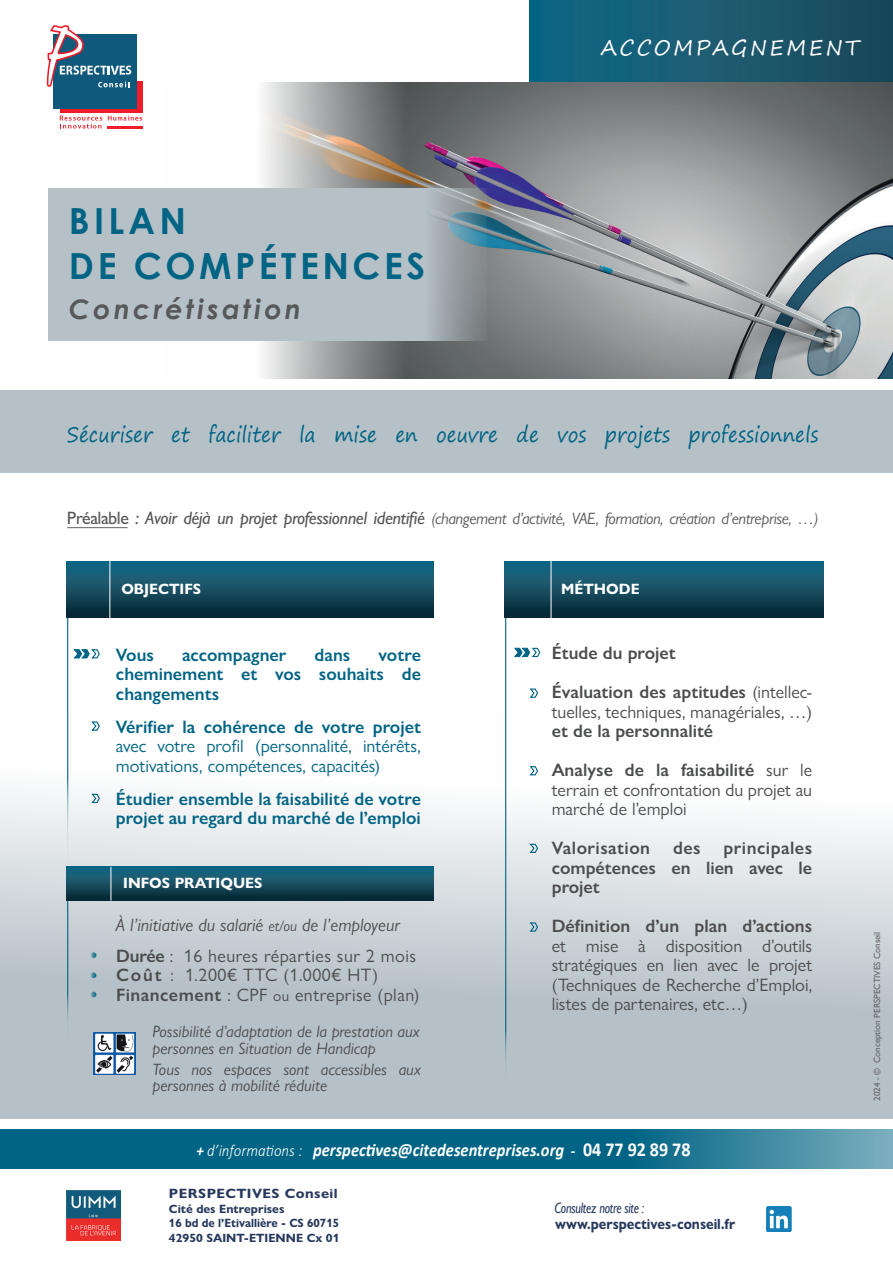
<style>
.page{position:relative;width:893px;height:1263px;background:#fff}
.page>*{position:absolute;margin:0;border:0;box-sizing:border-box;transform-origin:0 0}
.t1{font:700 36px/45px "Century Gothic";letter-spacing:.1em;color:#016484}
.t2{font:italic 700 27px "Century Gothic";letter-spacing:.12em;color:#57585a}
.t3{font:21px "Segoe Print";color:#016484;scale:.9 1}
.t4{font:21px "Segoe Print";letter-spacing:.12em;color:#fff}
.t5{font:italic 700 18.15px "Calibri";color:#fff;scale:.91 1}
.t6{font:18px/19.5px "Gill Sans Nova";color:#4b4c4d}
.t7{font:600 18px/19.5px "Gill Sans Nova";color:#016484;text-align:justify}
.t8{font:600 18px/39px "Gill Sans Nova";color:#4b4c4d}
.t9{font:18px/19.5px "Gill Sans Nova";letter-spacing:.025em;color:#4b4c4d}
.t10{font:18px/19.5px "Gill Sans Nova";color:#016484}
.t11{font:italic 18px "Gill Sans Nova";color:#4b4c4d}
.t12{font:600 18px "Gill Sans Nova";letter-spacing:.025em;color:#4b4c4d}
.t13{font:italic 16.5px/16.5px "Gill Sans Nova";color:#4b4c4d}
.t14{font:italic 16.5px "Gill Sans Nova";letter-spacing:-.025em;color:#57585a}
.t15{font:700 15px "Gill Sans Nova";color:#fff}
.t16{font:italic 15px "Gill Sans";letter-spacing:-.02em;color:#26385d;scale:.8 1}
.t17{font:700 14.85px "Gill Sans Nova";color:#26385d;scale:.91 1}
.t18{font:700 13.5px "Gill Sans Nova";letter-spacing:.03em;color:#26385d;scale:1.07 1}
.t19{font:700 12px/14.4px "Gill Sans Nova";color:#26385d}
.t20{font:9px "Gill Sans";color:#636366}
.s1{font-weight:500;font-style:normal;font-size:18px}
.s2{font-weight:500;font-size:18px}
.s3{font-size:15px}
.s4{font-weight:600}
.s5{font-weight:400}
.s6{font-size:16.5px}
.s7{font-weight:300;font-size:16.5px}
.s8{font-style:normal;font-size:16.5px}
.s9{font-style:normal;font-size:19.8px}
</style>
<div class="page">
<svg style="left:529px;top:0;width:364px;height:83px;background:#185970"></svg>
<svg style="left:0;top:793px;width:893px;height:325px;background:#c5ced3"></svg>
<div style="left:0;top:390px;width:893px;height:83px;background:#b6c1c7"></div>
<img style="left:164px;top:83px;width:729px;height:295px">
<div style="left:48px;top:188px;width:439px;height:152px;background:#b6c1c7"></div>
<div style="left:60px;top:82px;width:82px;height:31px;background:#ee1c28"></div>
<hr style="left:107px;top:126px;width:35px;height:3px;background:#ee1c28">
<div style="left:54px;top:34px;width:83px;height:75px;background:#0f5a7c"></div>
<svg style="left:108px;top:115px;width:34px;height:6px"></svg>
<svg style="left:60px;top:116px;width:42px;height:13px"></svg>
<svg style="left:47px;top:25px;width:84px;height:63px"></svg>
<svg style="left:67px;top:618px;width:355px;height:249px"></svg>
<svg style="left:67px;top:561px;width:367px;height:57px;background:#124b5f"></svg>
<hr style="left:109px;top:556px;width:1px;height:65px;background:#fff">
<svg style="left:90px;top:720px;width:11px;height:11px"></svg>
<svg style="left:90px;top:793px;width:11px;height:10px"></svg>
<svg style="left:74px;top:648px;width:27px;height:11px"></svg>
<svg style="left:67px;top:900px;width:355px;height:148px;background:#bcc6cc"></svg>
<svg style="left:67px;top:867px;width:367px;height:33px;background:#124c60"></svg>
<hr style="left:111px;top:867px;width:1px;height:33px;background:#fff">
<svg style="left:505px;top:618px;width:276px;height:475px"></svg>
<svg style="left:505px;top:561px;width:319px;height:57px;background:#124b5f"></svg>
<hr style="left:551px;top:556px;width:1px;height:67px;background:#fff">
<hr style="left:67px;top:527px;width:61px;height:1px;background:#636366">
<img style="left:94px;top:1032px;width:41px;height:42px">
<img style="left:766px;top:1206px;width:26px;height:25px">
<img style="left:67px;top:1190px;width:54px;height:50px">
<svg style="left:0;top:1129px;width:893px;height:40px;background:#136f8c"></svg>
<p class="t4" style="left:601px;top:29px;width:260px">ACCOMPAGNEMENT</p>
<h1 class="t1" style="left:69px;top:197px;width:358px">BILAN<br>DE COMPÉTENCES</h1>
<h2 class="t2" style="left:69px;top:289px;width:234px">Concrétisation</h2>
<p class="t3" style="left:67px;top:416px;width:836px">Sécuriser et faciliter la mise en oeuvre de vos projets professionnels</p>
<p class="t14" style="left:67px;top:509px;width:753px"><span class="s1">Préalable</span> <span class="s2">: Avoir déjà un projet professionnel identifié</span> (changement d’activité, VAE, formation, création d’entreprise, …)</p>
<p class="t15" style="left:121px;top:579px;width:81px">OBJECTIFS</p>
<p class="t7" style="left:116px;top:645px;width:40px">Vous</p>
<p class="t7" style="left:182px;top:645px;width:106px">accompagner</p>
<p class="t7" style="left:315px;top:645px;width:37px">dans</p>
<p class="t7" style="left:116px;top:645px;width:307px;text-indent:263px">votre cheminement et vos souhaits de changements</p>
<p class="t7" style="left:116px;top:717px;width:307px">Vérifier la cohérence de votre projet</p>
<p class="t10" style="left:116px;top:736px;width:307px">avec votre profil (personnalité, intérêts, motivations, compétences, capacités)</p>
<p class="t7" style="left:116px;top:789px;width:307px">Étudier ensemble la faisabilité de votre projet au regard du marché de l’emploi</p>
<p class="t15" style="left:123px;top:874px;width:141px">INFOS PRATIQUES</p>
<p class="t11" style="left:116px;top:914px;width:285px">À l’initiative du salarié <span class="s3">et/ou</span> de l’employeur</p>
<p class="t9" style="left:116px;top:946px;width:305px"><span class="s4">Durée</span> : 16 heures réparties sur 2 mois<br><span class="s4">Coût</span> : 1.200€ TTC (1.000€ HT)<br><span class="s4">Financement</span> : CPF <span class="s3">ou</span> entreprise (plan)</p>
<p class="t13" style="left:152px;top:1023px;width:269px">Possibilité d’adaptation de la prestation aux personnes en Situation de Handicap</p>
<p class="t13" style="left:152px;top:1061px;width:270px">Tous nos espaces sont accessibles aux personnes à mobilité réduite</p>
<p class="t15" style="left:561px;top:579px;width:80px">MÉTHODE</p>
<p class="t8" style="left:552px;top:634px;width:262px">Étude du projet<br>Évaluation des aptitudes <span class="s5">(intellec-</span></p>
<p class="t6" style="left:552px;top:702px;width:262px">tuelles, techniques, managériales, …)</p>
<p class="t8" style="left:552px;top:712px;width:262px">et de la personnalité<br>Analyse de la faisabilité <span class="s5">sur le</span></p>
<p class="t6" style="left:552px;top:780px;width:262px">terrain et confrontation du projet au marché de l’emploi</p>
<p class="t12" style="left:552px;top:837px;width:100px">Valorisation</p>
<p class="t8" style="left:673px;top:829px;width:29px">des</p>
<p class="t8" style="left:552px;top:838px;width:262px;line-height:19.5px;text-align:justify;text-indent:172px">principales compétences en lien avec le projet</p>
<p class="t8" style="left:552px;top:907px;width:262px">Définition d’un plan d’actions</p>
<p class="t6" style="left:552px;top:936px;width:262px;text-align:justify">et mise à disposition d’outils stratégiques en lien avec le projet (Techniques de Recherche d’Emploi, listes de partenaires, etc…)</p>
<p class="t5" style="left:196px;top:1137px;width:544px"><span class="s6">+</span> <span class="s7">d’informations :</span> perspectives@citedesentreprises.org <span class="s8">-</span> <span class="s9">04 77 92 89 78</span></p>
<p class="t18" style="left:169px;top:1185px;width:159px">PERSPECTIVES Conseil</p>
<p class="t19" style="left:169px;top:1201px;width:172px">Cité des Entreprises<br>16 bd de l’Etivallière - CS 60715<br>42950 SAINT-ETIENNE Cx 01</p>
<p class="t16" style="left:555px;top:1199px;width:114px">Consultez notre site :</p>
<p class="t17" style="left:555px;top:1215px;width:199px">www.perspectives-conseil.fr</p>
<p class="t20" style="left:872px;top:1101px;width:171px;rotate:-90deg">2024 - © Conception PERSPECTIVES Conseil</p>
</div>
